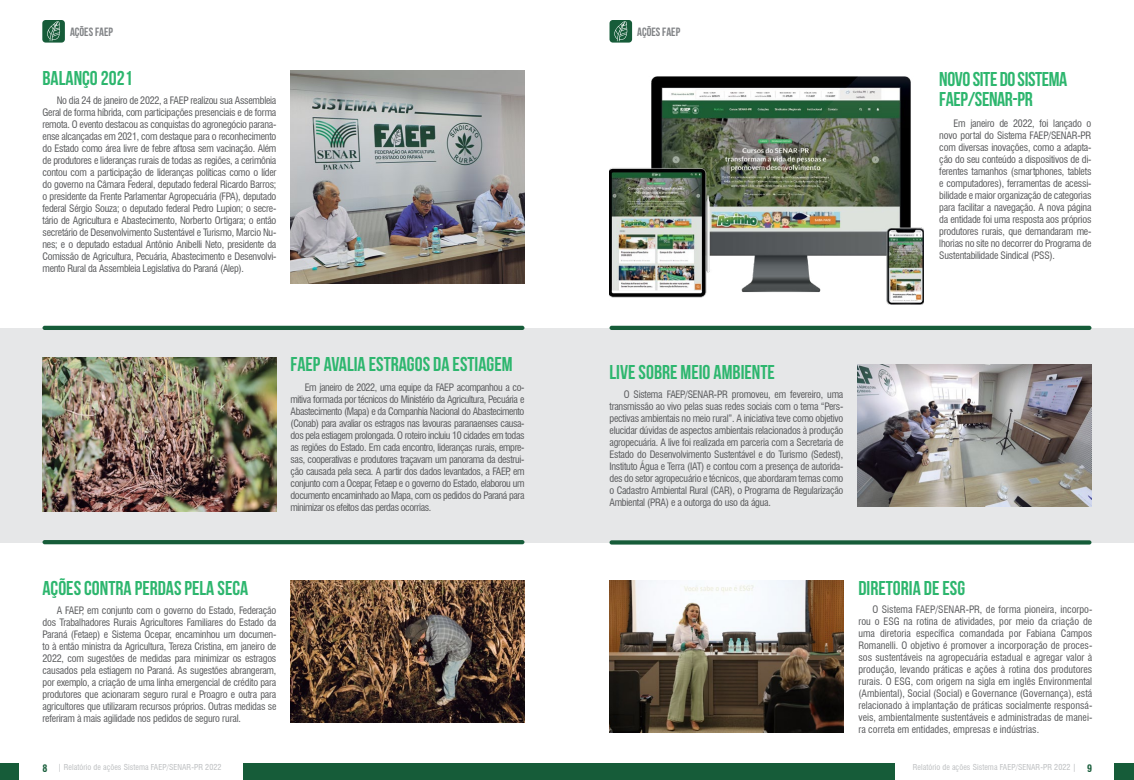
<style>
.page{position:relative;width:1134px;height:780px;background:#fff}
.page>*{position:absolute;margin:0;border:0;box-sizing:border-box;transform-origin:0 0}
.t1{font:700 20px "Bebas Neue";color:#2db66e}
.t2{font:700 20px/20px "Bebas Neue";letter-spacing:-.02em;color:#2db66e}
.t3{font:700 12px "Bebas Neue";color:#808285}
.t4{font:condensed 10px/12px "Swiss 721 BT";letter-spacing:-.025em;color:#58595b;text-align:justify}
.t5{font:condensed 8px "Swiss 721 BT";letter-spacing:.01em;color:#bcbec0}
.s1{font-weight:700;font-size:10px;color:#165c39}
</style>
<div class="page">
<div style="left:243px;top:762px;width:651px;height:18px;background:#165c39"></div>
<div style="left:0;top:762px;width:19px;height:18px;background:#165c39"></div>
<div style="left:1114px;top:762px;width:20px;height:18px;background:#165c39"></div>
<div style="left:0;top:328px;width:1134px;height:214px;background:#e6e7e8"></div>
<img style="left:291px;top:70px;width:233px;height:214px">
<img style="left:291px;top:580px;width:233px;height:142px">
<img style="left:43px;top:357px;width:233px;height:154px">
<div style="left:42px;top:20px;width:23px;height:23px;background:#165c39;border-radius:3px"></div>
<svg style="left:47px;top:21px;width:14px;height:20px"></svg>
<div style="left:609px;top:20px;width:23px;height:23px;background:#165c39;border-radius:3px"></div>
<svg style="left:614px;top:21px;width:14px;height:20px"></svg>
<img style="left:610px;top:77px;width:313px;height:227px">
<hr style="left:43px;top:326px;width:481px;height:4px;background:#165c39;border-radius:2px">
<hr style="left:43px;top:540px;width:481px;height:4px;background:#165c39;border-radius:2px">
<hr style="left:609px;top:326px;width:482px;height:4px;background:#165c39;border-radius:2px">
<svg style="left:609px;top:540px;width:482px;height:4px;background:#266747"></svg>
<img style="left:857px;top:364px;width:234px;height:142px">
<img style="left:609px;top:580px;width:234px;height:152px">
<p class="t3" style="left:70px;top:25px;width:45px">AÇÕES FAEP</p>
<p class="t3" style="left:637px;top:25px;width:45px">AÇÕES FAEP</p>
<h1 class="t1" style="left:43px;top:67px;width:92px">BALANÇO 2021</h1>
<p class="t4" style="left:43px;top:94px;width:235px;text-indent:14px">No dia 24 de janeiro de 2022, a FAEP realizou sua Assembleia Geral de forma híbrida, com participações presenciais e de forma remota. O evento destacou as conquistas do agronegócio parana&shy;ense alcançadas em 2021, com destaque para o reconhecimento do Estado como área livre de febre aftosa sem vacinação. Além de produtores e lideranças rurais de todas as regiões, a cerimônia contou com a participação de lideranças políticas como o líder do governo na Câmara Federal, deputado federal Ricardo Barros; o presidente da Frente Parlamentar Agropecuária (FPA), deputado federal Sérgio Souza; o deputado federal Pedro Lupion; o secre&shy;tário de Agricultura e Abastecimento, Norberto Ortigara; o então secretário de Desenvolvimento Sustentável e Turismo, Marcio Nu&shy;nes; e o deputado estadual Antônio Anibelli Neto, presidente da Comissão de Agricultura, Pecuária, Abastecimento e Desenvolvi&shy;mento Rural da Assembleia Legislativa do Paraná (Alep).</p>
<h1 class="t2" style="left:939px;top:69px;width:130px">NOVO SITE DO SISTEMA<br>FAEP/SENAR-PR</h1>
<p class="t4" style="left:939px;top:117px;width:154px;text-indent:14px">Em janeiro de 2022, foi lançado o novo portal do Sistema FAEP/SENAR-PR com diversas inovações, como a adapta&shy;ção do seu conteúdo a dispositivos de di&shy;ferentes tamanhos (smartphones, tablets e computadores), ferramentas de acessi&shy;bilidade e maior organização de categorias para facilitar a navegação. A nova página da entidade foi uma resposta aos próprios produtores rurais, que demandaram me&shy;lhorias no site no decorrer do Programa de Sustentabilidade Sindical (PSS).</p>
<h1 class="t1" style="left:291px;top:353px;width:223px">FAEP AVALIA ESTRAGOS DA ESTIAGEM</h1>
<h1 class="t1" style="left:609px;top:361px;width:167px">LIVE SOBRE MEIO AMBIENTE</h1>
<p class="t4" style="left:291px;top:381px;width:235px;text-indent:14px">Em janeiro de 2022, uma equipe da FAEP acompanhou a co&shy;mitiva formada por técnicos do Ministério da Agricultura, Pecuária e Abastecimento (Mapa) e da Companhia Nacional do Abastecimento (Conab) para avaliar os estragos nas lavouras paranaenses causa&shy;dos pela estiagem prolongada. O roteiro incluiu 10 cidades em todas as regiões do Estado. Em cada encontro, lideranças rurais, empre&shy;sas, cooperativas e produtores traçavam um panorama da destrui&shy;ção causada pela seca. A partir dos dados levantados, a FAEP, em conjunto com a Ocepar, Fetaep e o governo do Estado, elaborou um documento encaminhado ao Mapa, com os pedidos do Paraná para minimizar os efeitos das perdas ocorrias.</p>
<p class="t4" style="left:609px;top:388px;width:235px;text-indent:14px">O Sistema FAEP/SENAR-PR promoveu, em fevereiro, uma transmissão ao vivo pelas suas redes sociais com o tema “Pers&shy;pectivas ambientais no meio rural”. A iniciativa teve como objetivo elucidar dúvidas de aspectos ambientais relacionados à produção agropecuária. A live foi realizada em parceria com a Secretaria de Estado do Desenvolvimento Sustentável e do Turismo (Sedest), Instituto Água e Terra (IAT) e contou com a presença de autorida&shy;des do setor agropecuário e técnicos, que abordaram temas como o Cadastro Ambiental Rural (CAR), o Programa de Regularização Ambiental (PRA) e a outorga do uso da água.</p>
<h1 class="t1" style="left:43px;top:576px;width:207px">AÇÕES CONTRA PERDAS PELA SECA</h1>
<h1 class="t1" style="left:858px;top:576px;width:108px">DIRETORIA DE ESG</h1>
<p class="t4" style="left:43px;top:604px;width:235px;text-indent:14px">A FAEP, em conjunto com o governo do Estado, Federação dos Trabalhadores Rurais Agricultores Familiares do Estado da Paraná (Fetaep) e Sistema Ocepar, encaminhou um documen&shy;to à então ministra da Agricultura, Tereza Cristina, em janeiro de 2022, com sugestões de medidas para minimizar os estragos causados pela estiagem no Paraná. As sugestões abrangeram, por exemplo, a criação de uma linha emergencial de crédito para produtores que acionaram seguro rural e Proagro e outra para agricultores que utilizaram recursos próprios. Outras medidas se referiram à mais agilidade nos pedidos de seguro rural.</p>
<p class="t4" style="left:858px;top:603px;width:235px;text-indent:14px">O Sistema FAEP/SENAR-PR, de forma pioneira, incorpo&shy;rou o ESG na rotina de atividades, por meio da criação de uma diretoria específica comandada por Fabiana Campos Romanelli. O objetivo é promover a incorporação de proces&shy;sos sustentáveis na agropecuária estadual e agregar valor à produção, levando práticas e ações à rotina dos produtores rurais. O ESG, com origem na sigla em inglês Environmental (Ambiental), Social (Social) e Governance (Governança), está relacionado à implantação de práticas socialmente responsá&shy;veis, ambientalmente sustentáveis e administradas de manei&shy;ra correta em entidades, empresas e indústrias.</p>
<p class="t5" style="left:43px;top:762px;width:180px"><span class="s1">8</span> | Relatório de ações Sistema FAEP/SENAR-PR 2022</p>
<p class="t5" style="left:913px;top:762px;width:181px">Relatório de ações Sistema FAEP/SENAR-PR 2022 | <span class="s1">9</span></p>
</div>
